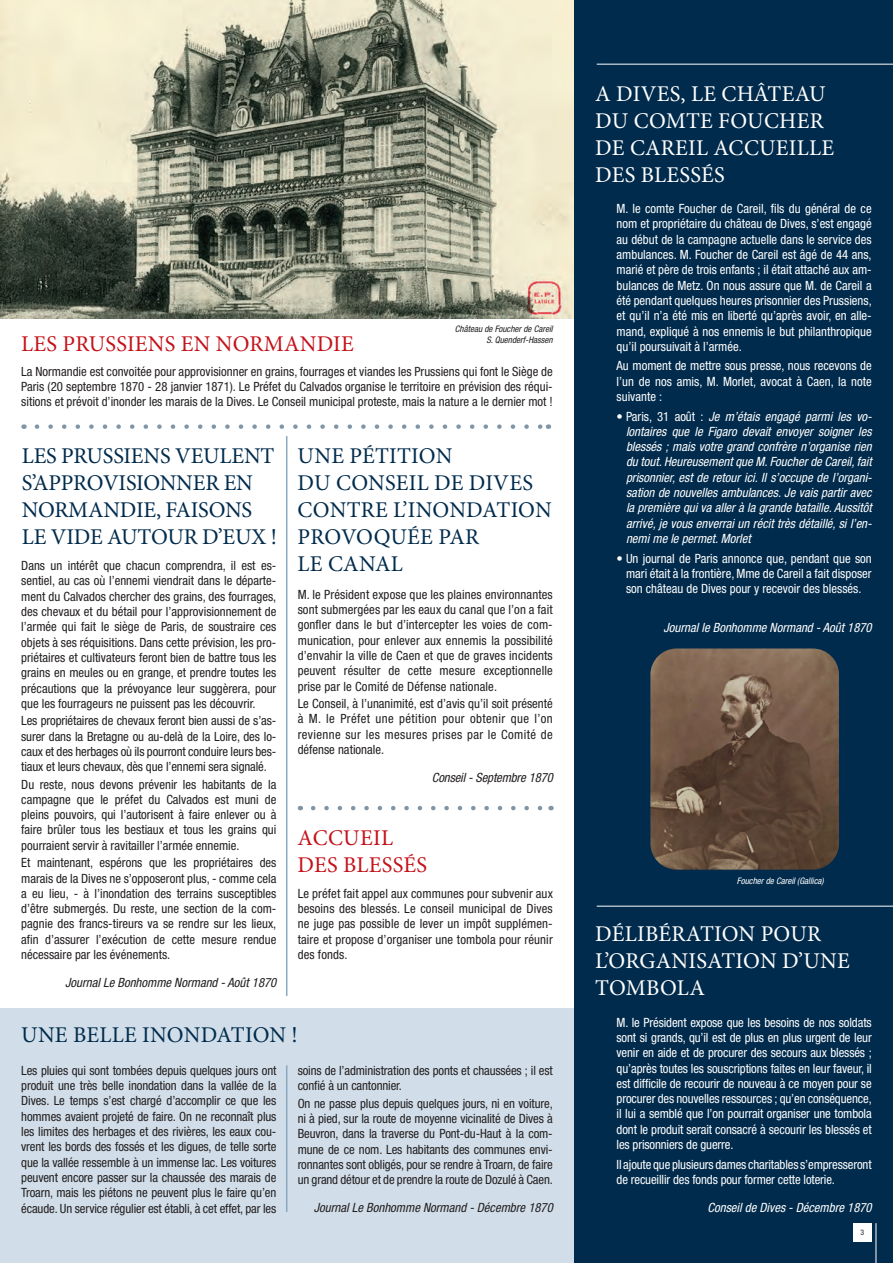
<style>
.page{position:relative;width:893px;height:1263px;background:#fff}
.page>*{position:absolute;margin:0;border:0;box-sizing:border-box;transform-origin:0 0}
.t1{font:22.5px/27px "Minion Pro";letter-spacing:.01em;color:#fff}
.t2{font:22.5px/27px "Minion Pro";letter-spacing:.01em;color:#002b4c}
.t3{font:22.5px/27px "Minion Pro";letter-spacing:-.01em;color:#002b4c}
.t4{font:22.5px "Minion Pro";letter-spacing:.01em;color:#c4121a}
.t5{font:condensed 12.75px/15.3px "Helvetica Neue";color:#231f20;text-align:justify}
.t6{font:condensed 12.75px/15.3px "Helvetica Neue";color:#fff;text-align:justify}
.t7{font:italic condensed 12.75px/15.3px "Helvetica Neue";color:#fff;text-align:justify}
.t8{font:italic condensed 12.75px "Helvetica Neue";color:#231f20}
.t9{font:italic condensed 9px "Helvetica Neue";color:#231f20}
.t10{font:italic condensed 9px "Helvetica Neue";color:#fff}
.t11{font:condensed 7.65px "Helvetica Neue";color:#231f20}
.s1{font-style:normal}
</style>
<div class="page">
<div style="left:0;top:1008px;width:574px;height:255px;background:#d1dee9"></div>
<img style="left:0;top:0;width:574px;height:318px">
<div style="left:574px;top:0;width:319px;height:1263px;background:#002b4c"></div>
<hr style="left:597px;top:906px;width:296px;height:1px;background:#fff">
<div style="left:853px;top:1223px;width:19px;height:19px;background:#fff"></div>
<hr style="left:876px;top:1223px;width:1px;height:40px;background:#fff">
<hr style="left:286px;top:436px;width:1px;height:560px;background:#8aa9c1">
<hr style="left:286px;top:1065px;width:1px;height:147px;background:#8aa9c1">
<svg style="left:37px;top:424px;width:504px;height:5px"></svg>
<svg style="left:313px;top:806px;width:230px;height:4px"></svg>
<img style="left:650px;top:648px;width:189px;height:222px">
<hr style="left:597px;top:64px;width:296px;height:1px;background:#fff">
<p class="t4" style="left:21px;top:329px;width:334px">LES PRUSSIENS EN NORMANDIE</p>
<p class="t9" style="left:455px;top:324px;width:99px">Château de Foucher de Careil</p>
<p class="t9" style="left:486px;top:334px;width:68px">S. Quenderf-Hassen</p>
<p class="t5" style="left:21px;top:363px;width:533px">La Normandie est convoitée pour approvisionner en grains, fourrages et viandes les Prussiens qui font le Siège de Paris (20 septembre 1870 - 28 janvier 1871). Le Préfet du Calvados organise le territoire en prévision des réqui&shy;sitions et prévoit d’inonder les marais de la Dives. Le Conseil municipal proteste, mais la nature a le dernier mot !</p>
<p class="t3" style="left:22px;top:442px;width:257px">LES PRUSSIENS VEULENT<br>S’APPROVISIONNER EN<br>NORMANDIE, FAISONS<br>LE VIDE AUTOUR D’EUX !</p>
<p class="t5" style="left:21px;top:558px;width:257px">Dans un intérêt que chacun comprendra, il est es&shy;sentiel, au cas où l’ennemi viendrait dans le départe&shy;ment du Calvados chercher des grains, des fourrages, des chevaux et du bétail pour l’approvisionnement de l’armée qui fait le siège de Paris, de soustraire ces objets à ses réquisitions. Dans cette prévision, les pro&shy;priétaires et cultivateurs feront bien de battre tous les grains en meules ou en grange, et prendre toutes les précautions que la prévoyance leur suggèrera, pour que les fourrageurs ne puissent pas les découvrir.</p>
<p class="t5" style="left:21px;top:713px;width:257px">Les propriétaires de chevaux feront bien aussi de s’as&shy;surer dans la Bretagne ou au-delà de la Loire, des lo&shy;caux et des herbages où ils pourront conduire leurs bes&shy;tiaux et leurs chevaux, dès que l’ennemi sera signalé.</p>
<p class="t5" style="left:21px;top:776px;width:257px">Du reste, nous devons prévenir les habitants de la campagne que le préfet du Calvados est muni de pleins pouvoirs, qui l’autorisent à faire enlever ou à faire brûler tous les bestiaux et tous les grains qui pourraient servir à ravitailler l’armée ennemie.</p>
<p class="t5" style="left:21px;top:855px;width:257px">Et maintenant, espérons que les propriétaires des marais de la Dives ne s’opposeront plus, - comme cela a eu lieu, - à l’inondation des terrains susceptibles d’être submergés. Du reste, une section de la com&shy;pagnie des francs-tireurs va se rendre sur les lieux, afin d’assurer l’exécution de cette mesure rendue nécessaire par les événements.</p>
<p class="t8" style="left:65px;top:975px;width:213px">Journal Le Bonhomme Normand - Août 1870</p>
<p class="t2" style="left:298px;top:442px;width:256px">UNE PÉTITION<br>DU CONSEIL DE DIVES<br>CONTRE L’INONDATION<br>PROVOQUÉE PAR<br>LE CANAL</p>
<p class="t5" style="left:298px;top:586px;width:257px">M. le Président expose que les plaines environnantes sont submergées par les eaux du canal que l’on a fait gonfler dans le but d’intercepter les voies de com&shy;munication, pour enlever aux ennemis la possibilité d’envahir la ville de Caen et que de graves incidents peuvent résulter de cette mesure exceptionnelle prise par le Comité de Défense nationale.</p>
<p class="t5" style="left:298px;top:696px;width:257px">Le Conseil, à l’unanimité, est d’avis qu’il soit présenté à M. le Préfet une pétition pour obtenir que l’on revienne sur les mesures prises par le Comité de défense nationale.</p>
<p class="t8" style="left:432px;top:770px;width:122px">Conseil - Septembre 1870</p>
<p class="t4" style="left:298px;top:822px;width:97px">ACCUEIL</p>
<p class="t4" style="left:298px;top:849px;width:131px">DES BLESSÉS</p>
<p class="t5" style="left:298px;top:885px;width:257px">Le préfet fait appel aux communes pour subvenir aux besoins des blessés. Le conseil municipal de Dives ne juge pas possible de lever un impôt supplémen&shy;taire et propose d’organiser une tombola pour réunir des fonds.</p>
<p class="t2" style="left:21px;top:1021px;width:278px">UNE BELLE INONDATION !</p>
<p class="t5" style="left:21px;top:1063px;width:257px">Les pluies qui sont tombées depuis quelques jours ont produit une très belle inondation dans la vallée de la Dives. Le temps s’est chargé d’accomplir ce que les hommes avaient projeté de faire. On ne reconnaît plus les limites des herbages et des rivières, les eaux cou&shy;vrent les bords des fossés et les digues, de telle sorte que la vallée ressemble à un immense lac. Les voitures peuvent encore passer sur la chaussée des marais de Troarn, mais les piétons ne peuvent plus le faire qu’en écaude. Un service régulier est établi, à cet effet, par les</p>
<p class="t5" style="left:298px;top:1063px;width:257px">soins de l’administration des ponts et chaussées ; il est confié à un cantonnier.</p>
<p class="t5" style="left:298px;top:1095px;width:257px">On ne passe plus depuis quelques jours, ni en voiture, ni à pied, sur la route de moyenne vicinalité de Dives à Beuvron, dans la traverse du Pont-du-Haut à la com&shy;mune de ce nom. Les habitants des communes envi&shy;ronnantes sont obligés, pour se rendre à Troarn, de faire un grand détour et de prendre la route de Dozulé à Caen.</p>
<p class="t8" style="left:314px;top:1200px;width:240px">Journal Le Bonhomme Normand - Décembre 1870</p>
<p class="t1" style="left:595px;top:81px;width:240px">A DIVES, LE CHÂTEAU<br>DU COMTE FOUCHER<br>DE CAREIL ACCUEILLE<br>DES BLESSÉS</p>
<p class="t6" style="left:617px;top:201px;width:257px">M. le comte Foucher de Careil, fils du général de ce nom et propriétaire du château de Dives, s’est engagé au début de la campagne actuelle dans le service des ambulances. M. Foucher de Careil est âgé de 44 ans, marié et père de trois enfants ; il était attaché aux am&shy;bulances de Metz. On nous assure que M. de Careil a été pendant quelques heures prisonnier des Prussiens, et qu’il n’a été mis en liberté qu’après avoir, en alle&shy;mand, expliqué à nos ennemis le but philanthropique qu’il poursuivait à l’armée.</p>
<p class="t6" style="left:617px;top:358px;width:257px">Au moment de mettre sous presse, nous recevons de l’un de nos amis, M. Morlet, avocat à Caen, la note suivante :</p>
<p class="t7" style="left:626px;top:408px;width:247px;text-indent:-9px"><span class="s1">• Paris, 31 août :</span> Je m’étais engagé parmi les vo&shy;lontaires que le Figaro devait envoyer soigner les blessés ; mais votre grand confrère n’organise rien du tout. Heureusement que M. Foucher de Careil, fait prisonnier, est de retour ici. Il s’occupe de l’organi&shy;sation de nouvelles ambulances. Je vais partir avec la première qui va aller à la grande bataille. Aussitôt arrivé, je vous enverrai un récit très détaillé, si l’en&shy;nemi me le permet. Morlet</p>
<p class="t6" style="left:626px;top:550px;width:247px;text-indent:-9px">• Un journal de Paris annonce que, pendant que son mari était à la frontière, Mme de Careil a fait disposer son château de Dives pour y recevoir des blessés.</p>
<p class="t7" style="left:663px;top:620px;width:210px">Journal le Bonhomme Normand - Août 1870</p>
<p class="t10" style="left:737px;top:875px;width:88px">Foucher de Careil (Gallica)</p>
<p class="t1" style="left:595px;top:921px;width:256px">DÉLIBÉRATION POUR<br>L’ORGANISATION D’UNE<br>TOMBOLA</p>
<p class="t6" style="left:617px;top:1014px;width:257px">M. le Président expose que les besoins de nos soldats sont si grands, qu’il est de plus en plus urgent de leur venir en aide et de procurer des secours aux blessés ; qu’après toutes les souscriptions faites en leur faveur, il est difficile de recourir de nouveau à ce moyen pour se procurer des nouvelles ressources ; qu’en conséquence, il lui a semblé que l’on pourrait organiser une tombola dont le produit serait consacré à secourir les blessés et les prisonniers de guerre.</p>
<p class="t6" style="left:617px;top:1156px;width:257px">Il ajoute que plusieurs dames charitables s’empresseront de recueillir des fonds pour former cette loterie.</p>
<p class="t7" style="left:707px;top:1200px;width:166px">Conseil de Dives - Décembre 1870</p>
<p class="t11" style="left:861px;top:1228px;width:5px">3</p>
</div>
